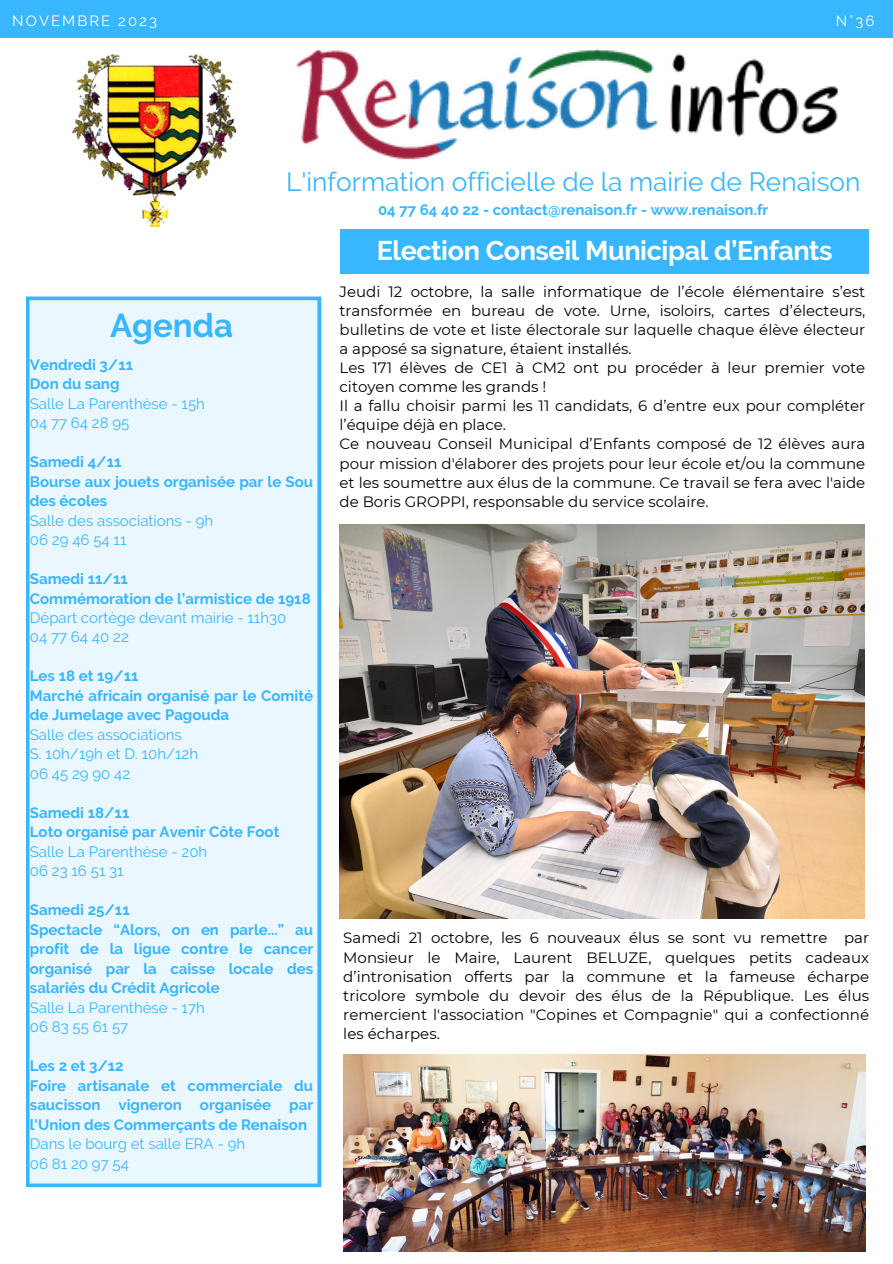
<style>
.page{position:relative;width:893px;height:1264px;background:#fff}
.page>*{position:absolute;margin:0;border:0;box-sizing:border-box;transform-origin:0 0}
.t1{font:700 33px "Raleway";color:#38b6ff}
.t2{font:700 27px "Raleway";letter-spacing:-.015em;color:#fff}
.t3{font:26.25px "Raleway";color:#38b6ff}
.t4{font:15px/19px "Montserrat";color:#000;text-align:justify}
.t5{font:700 15px/19.5px "Raleway";color:#38b6ff}
.t6{font:15px "Raleway";color:#38b6ff}
.t7{font:14.85px "Raleway";letter-spacing:.14em;color:#fff}
</style>
<div class="page">
<img style="left:73px;top:54px;width:164px;height:173px">
<img style="left:296px;top:49px;width:543px;height:111px">
<div style="left:0;top:0;width:892px;height:38px;background:#38b6ff"></div>
<div style="left:27px;top:301px;width:294px;height:886px;background:#ebf7ff"></div>
<div style="left:340px;top:230px;width:529px;height:44px;background:#38b6ff"></div>
<img style="left:339px;top:524px;width:525px;height:394px">
<img style="left:343px;top:1054px;width:522px;height:197px">
<p class="t7" style="left:12px;top:12px;width:146px">NOVEMBRE 2023</p>
<p class="t7" style="left:835px;top:12px;width:40px">N°36</p>
<p class="t3" style="left:286px;top:167px;width:576px">L'information officielle de la mairie de Renaison</p>
<p class="t5" style="left:378px;top:200px;width:392px">04 77 64 40 22 - contact@renaison.fr - www.renaison.fr</p>
<p class="t1" style="left:110px;top:305px;width:124px">Agenda</p>
<p class="t5" style="left:30px;top:354px;width:105px">Vendredi 3/11</p>
<p class="t5" style="left:30px;top:374px;width:91px">Don du sang</p>
<p class="t6" style="left:30px;top:394px;width:176px">Salle La Parenthèse - 15h</p>
<p class="t6" style="left:30px;top:414px;width:101px">04 77 64 28 95</p>
<p class="t5" style="left:30px;top:452px;width:93px">Samedi 4/11</p>
<p class="t5" style="left:30px;top:471px;width:285px">Bourse aux jouets organisée par le Sou des écoles</p>
<p class="t6" style="left:30px;top:511px;width:185px">Salle des associations - 9h</p>
<p class="t6" style="left:30px;top:531px;width:98px">06 29 46 54 11</p>
<p class="t5" style="left:30px;top:569px;width:99px">Samedi 11/11</p>
<p class="t5" style="left:30px;top:588px;width:282px">Commémoration de l’armistice de 1918</p>
<p class="t6" style="left:30px;top:609px;width:258px">Départ cortège devant mairie - 11h30</p>
<p class="t6" style="left:30px;top:628px;width:100px">04 77 64 40 22</p>
<p class="t5" style="left:30px;top:666px;width:110px">Les 18 et 19/11</p>
<p class="t5" style="left:30px;top:686px;width:285px">Marché africain organisé par le Comité de Jumelage avec Pagouda</p>
<p class="t6" style="left:30px;top:725px;width:153px">Salle des associations</p>
<p class="t6" style="left:30px;top:745px;width:170px">S. 10h/19h et D. 10h/12h</p>
<p class="t6" style="left:30px;top:764px;width:102px">06 45 29 90 42</p>
<p class="t5" style="left:30px;top:802px;width:101px">Samedi 18/11</p>
<p class="t5" style="left:30px;top:822px;width:251px">Loto organisé par Avenir Côte Foot</p>
<p class="t6" style="left:30px;top:842px;width:179px">Salle La Parenthèse - 20h</p>
<p class="t6" style="left:30px;top:862px;width:95px">06 23 16 51 31</p>
<p class="t5" style="left:30px;top:900px;width:101px">Samedi 25/11</p>
<p class="t5" style="left:30px;top:919px;width:285px;text-align:justify">Spectacle “Alors, on en parle...” au profit de la ligue contre le cancer organisé par la caisse locale des salariés du Crédit Agricole</p>
<p class="t6" style="left:30px;top:998px;width:176px">Salle La Parenthèse - 17h</p>
<p class="t6" style="left:30px;top:1018px;width:100px">06 83 55 61 57</p>
<p class="t5" style="left:30px;top:1056px;width:95px">Les 2 et 3/12</p>
<p class="t5" style="left:30px;top:1075px;width:285px;text-align:justify">Foire artisanale et commerciale du saucisson vigneron organisée par l'Union des Commerçants de Renaison</p>
<p class="t6" style="left:30px;top:1135px;width:217px">Dans le bourg et salle ERA - 9h</p>
<p class="t6" style="left:30px;top:1154px;width:100px">06 81 20 97 54</p>
<p class="t2" style="left:377px;top:235px;width:457px">Election Conseil Municipal d’Enfants</p>
<p class="t4" style="left:339px;top:281px;width:527px">Jeudi 12 octobre, la salle informatique de l’école élémentaire s’est transformée en bureau de vote. Urne, isoloirs, cartes d’électeurs, bulletins de vote et liste électorale sur laquelle chaque élève électeur a apposé sa signature, étaient installés.</p>
<p class="t4" style="left:339px;top:358px;width:527px">Les 171 élèves de CE1 à CM2 ont pu procéder à leur premier vote citoyen comme les grands !</p>
<p class="t4" style="left:339px;top:396px;width:527px">Il a fallu choisir parmi les 11 candidats, 6 d’entre eux pour compléter l’équipe déjà en place.</p>
<p class="t4" style="left:339px;top:434px;width:527px">Ce nouveau Conseil Municipal d’Enfants composé de 12 élèves aura pour mission d'élaborer des projets pour leur école et/ou la commune et les soumettre aux élus de la commune. Ce travail se fera avec l'aide de Boris GROPPI, responsable du service scolaire.</p>
<p class="t4" style="left:343px;top:928px;width:527px">Samedi 21 octobre, les 6 nouveaux élus se sont vu remettre par Monsieur le Maire, Laurent BELUZE, quelques petits cadeaux d’intronisation offerts par la commune et la fameuse écharpe tricolore symbole du devoir des élus de la République. Les élus remercient l'association "Copines et Compagnie" qui a confectionné les écharpes.</p>
</div>
